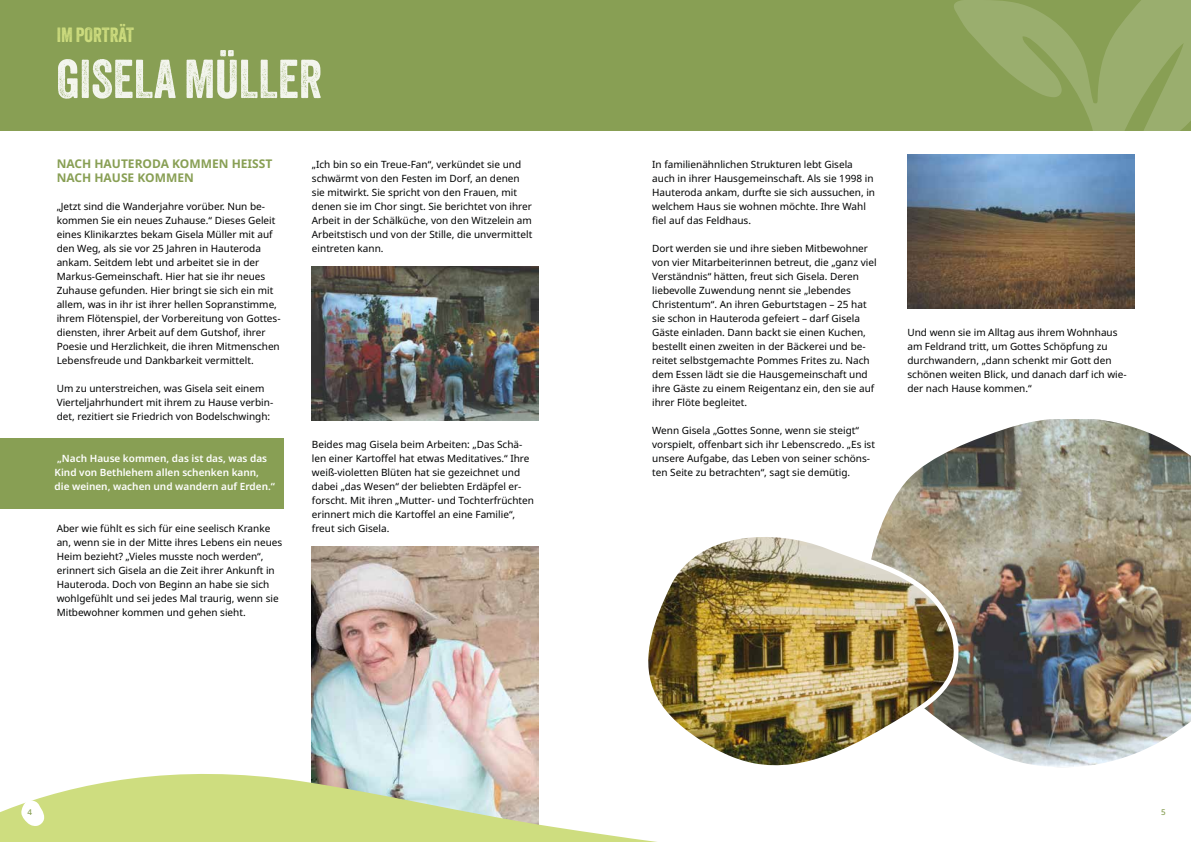
<style>
.page{position:relative;width:1191px;height:842px;background:#fff}
.page>*{position:absolute;margin:0;border:0;box-sizing:border-box;transform-origin:0 0}
.t1{font:53px "Veneer";color:#f3f5ed}
.t2{font:20px "Veneer";color:#cedd7f}
.t3{font:700 12px/14px "Noto Sans";color:#889f54}
.t4{font:10px/14px "Noto Sans";color:#010202}
.t5{font:10px/14px "Noto Sans";color:#000}
.t6{font:600 10px/14px "Noto Sans";color:#fff}
.t7{font:500 8px "Noto Sans";color:#889f54}
</style>
<div class="page">
<div style="left:0;top:0;width:1191px;height:130px;background:#889f54"></div>
<svg style="left:952px;top:0;width:239px;height:217px"></svg>
<div style="left:0;top:438px;width:283px;height:70px;background:#889f54"></div>
<img style="left:312px;top:266px;width:227px;height:154px">
<img style="left:312px;top:546px;width:227px;height:196px">
<img style="left:884px;top:419px;width:307px;height:348px">
<img style="left:648px;top:519px;width:323px;height:248px">
<img style="left:907px;top:154px;width:227px;height:154px">
<svg style="left:0;top:742px;width:900px;height:100px"></svg>
<svg style="left:21px;top:799px;width:24px;height:27px"></svg>
<h2 class="t2" style="left:57px;top:23px;width:79px">IM PORTRÄT</h2>
<h1 class="t1" style="left:57px;top:47px;width:267px">GISELA MÜLLER</h1>
<p class="t3" style="left:57px;top:157px;width:217px">NACH HAUTERODA KOMMEN HEISST<br>NACH HAUSE KOMMEN</p>
<p class="t5" style="left:57px;top:200px;width:225px">„Jetzt sind die Wanderjahre vorüber. Nun be&shy;kommen Sie ein neues Zuhause.“ Dieses Geleit eines Klinikarztes bekam Gisela Müller mit auf den Weg, als sie vor 25 Jahren in Hauteroda ankam. Seitdem lebt und arbeitet sie in der Markus-Gemeinschaft. Hier hat sie ihr neues Zuhause gefunden. Hier bringt sie sich ein mit allem, was in ihr ist ihrer hellen Sopranstimme, ihrem Flötenspiel, der Vorbereitung von Gottes&shy;diensten, ihrer Arbeit auf dem Gutshof, ihrer Poesie und Herzlichkeit, die ihren Mitmenschen Lebensfreude und Dankbarkeit vermittelt.</p>
<p class="t4" style="left:57px;top:382px;width:218px">Um zu unterstreichen, was Gisela seit einem<br>Vierteljahrhundert mit ihrem zu Hause verbin&shy;det, rezitiert sie Friedrich von Bodelschwingh:</p>
<p class="t6" style="left:55px;top:452px;width:222px">„Nach Hause kommen, das ist das, was das<br>Kind von Bethlehem allen schenken kann, die weinen, wachen und wandern auf Erden.“</p>
<p class="t4" style="left:57px;top:522px;width:227px">Aber wie fühlt es sich für eine seelisch Kranke an, wenn sie in der Mitte ihres Lebens ein neues Heim bezieht? „Vieles musste noch werden“, erinnert sich Gisela an die Zeit ihrer Ankunft in Hauteroda. Doch von Beginn an habe sie sich wohlgefühlt und sei jedes Mal traurig, wenn sie Mitbewohner kommen und gehen sieht.</p>
<p class="t4" style="left:312px;top:158px;width:222px">„Ich bin so ein Treue-Fan“, verkündet sie und schwärmt von den Festen im Dorf, an denen sie mitwirkt. Sie spricht von den Frauen, mit denen sie im Chor singt. Sie berichtet von ihrer Arbeit in der Schälküche, von den Witzelein am Arbeitstisch und von der Stille, die unvermittelt eintreten kann.</p>
<p class="t4" style="left:312px;top:438px;width:224px">Beides mag Gisela beim Arbeiten: „Das Schä&shy;len einer Kartoffel hat etwas Meditatives.“ Ihre weiß-violetten Blüten hat sie gezeichnet und dabei „das Wesen“ der beliebten Erdäpfel er&shy;forscht. Mit ihren „Mutter- und Tochterfrüchten erinnert mich die Kartoffel an eine Familie“, freut sich Gisela.</p>
<p class="t4" style="left:652px;top:158px;width:224px">In familienähnlichen Strukturen lebt Gisela auch in ihrer Hausgemeinschaft. Als sie 1998 in Hauteroda ankam, durfte sie sich aussuchen, in welchem Haus sie wohnen möchte. Ihre Wahl fiel auf das Feldhaus.</p>
<p class="t4" style="left:652px;top:242px;width:226px">Dort werden sie und ihre sieben Mitbewohner von vier Mitarbeiterinnen betreut, die „ganz viel Verständnis“ hätten, freut sich Gisela. Deren liebevolle Zuwendung nennt sie „lebendes Christentum“. An ihren Geburtstagen – 25 hat sie schon in Hauteroda gefeiert – darf Gisela Gäste einladen. Dann backt sie einen Kuchen, bestellt einen zweiten in der Bäckerei und be&shy;reitet selbstgemachte Pommes Frites zu. Nach dem Essen lädt sie die Hausgemeinschaft und ihre Gäste zu einem Reigentanz ein, den sie auf ihrer Flöte begleitet.</p>
<p class="t4" style="left:652px;top:424px;width:224px">Wenn Gisela „Gottes Sonne, wenn sie steigt“ vorspielt, offenbart sich ihr Lebenscredo. „Es ist unsere Aufgabe, das Leben von seiner schöns&shy;ten Seite zu betrachten“, sagt sie demütig.</p>
<p class="t4" style="left:907px;top:326px;width:221px">Und wenn sie im Alltag aus ihrem Wohnhaus am Feldrand tritt, um Gottes Schöpfung zu durchwandern, „dann schenkt mir Gott den schönen weiten Blick, und danach darf ich wie&shy;der nach Hause kommen.“</p>
<p class="t7" style="left:28px;top:808px;width:6px">4</p>
<p class="t7" style="left:1161px;top:808px;width:6px">5</p>
</div>
